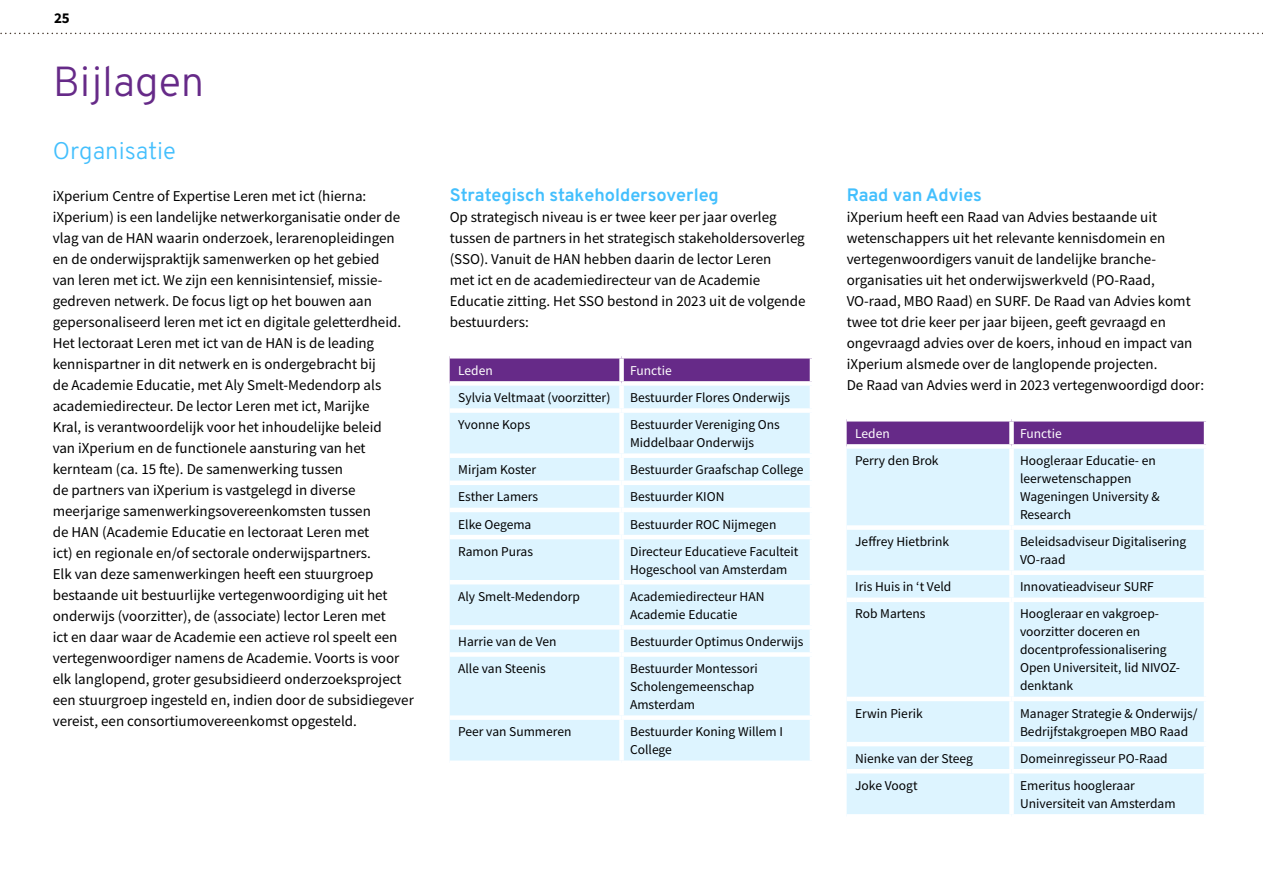
<style>
.page{position:relative;width:1263px;height:893px;background:#fff}
.page>*{position:absolute;margin:0;border:0;box-sizing:border-box;transform-origin:0 0}
.Hfstk_kop{font:300 42px "Overpass";color:#662a88}
.Paragraaf{font:300 24px "Overpass";color:#43bffd}
.Tussenkop{font:700 18px "Overpass";color:#43bffd}
.Normaal{font:15px/21px "Source Sans Pro";color:#000}
.t1{font:700 15px "Source Sans Pro";color:#000}
.Tabel_Plat{font:13.5px/18px "Source Sans Pro";color:#000}
.Tabel_kopje{font:13.5px "Source Sans Pro";color:#fff}
</style>
<div class="page">
<div style="left:450px;top:359px;width:360px;height:22px;background:#662a88"></div>
<div style="left:450px;top:386px;width:360px;height:374px;background:#ddf4ff"></div>
<div style="left:619px;top:386px;width:5px;height:22px;background:#fff"></div>
<div style="left:450px;top:408px;width:172px;height:5px;background:#fff"></div>
<div style="left:622px;top:408px;width:192px;height:5px;background:#fff"></div>
<div style="left:619px;top:413px;width:5px;height:40px;background:#fff"></div>
<div style="left:450px;top:453px;width:172px;height:5px;background:#fff"></div>
<div style="left:622px;top:453px;width:192px;height:5px;background:#fff"></div>
<div style="left:619px;top:458px;width:5px;height:23px;background:#fff"></div>
<hr style="left:450px;top:481px;width:172px;height:4px;background:#fff">
<hr style="left:622px;top:481px;width:192px;height:4px;background:#fff">
<div style="left:619px;top:485px;width:5px;height:23px;background:#fff"></div>
<hr style="left:450px;top:508px;width:172px;height:4px;background:#fff">
<hr style="left:622px;top:508px;width:192px;height:4px;background:#fff">
<div style="left:619px;top:512px;width:5px;height:23px;background:#fff"></div>
<hr style="left:450px;top:535px;width:172px;height:4px;background:#fff">
<hr style="left:622px;top:535px;width:192px;height:4px;background:#fff">
<div style="left:619px;top:539px;width:5px;height:41px;background:#fff"></div>
<hr style="left:450px;top:580px;width:172px;height:4px;background:#fff">
<hr style="left:622px;top:580px;width:192px;height:4px;background:#fff">
<div style="left:619px;top:584px;width:5px;height:41px;background:#fff"></div>
<div style="left:619px;top:630px;width:5px;height:22px;background:#fff"></div>
<div style="left:619px;top:657px;width:5px;height:58px;background:#fff"></div>
<div style="left:619px;top:720px;width:5px;height:40px;background:#fff"></div>
<div style="left:450px;top:625px;width:172px;height:5px;background:#fff"></div>
<div style="left:622px;top:625px;width:192px;height:5px;background:#fff"></div>
<div style="left:450px;top:652px;width:172px;height:5px;background:#fff"></div>
<div style="left:622px;top:652px;width:192px;height:5px;background:#fff"></div>
<div style="left:450px;top:715px;width:172px;height:5px;background:#fff"></div>
<div style="left:622px;top:715px;width:192px;height:5px;background:#fff"></div>
<div style="left:619px;top:358px;width:5px;height:23px;background:#fff"></div>
<div style="left:847px;top:422px;width:357px;height:22px;background:#662a88"></div>
<div style="left:847px;top:449px;width:357px;height:365px;background:#ddf4ff"></div>
<div style="left:1009px;top:421px;width:5px;height:23px;background:#fff"></div>
<div style="left:1009px;top:449px;width:5px;height:76px;background:#fff"></div>
<div style="left:847px;top:525px;width:164px;height:5px;background:#fff"></div>
<div style="left:1011px;top:525px;width:197px;height:5px;background:#fff"></div>
<div style="left:1009px;top:530px;width:5px;height:40px;background:#fff"></div>
<div style="left:847px;top:570px;width:164px;height:5px;background:#fff"></div>
<div style="left:1011px;top:570px;width:197px;height:5px;background:#fff"></div>
<div style="left:1009px;top:575px;width:5px;height:23px;background:#fff"></div>
<hr style="left:847px;top:598px;width:164px;height:4px;background:#fff">
<hr style="left:1011px;top:598px;width:197px;height:4px;background:#fff">
<div style="left:1009px;top:602px;width:5px;height:95px;background:#fff"></div>
<hr style="left:847px;top:697px;width:164px;height:4px;background:#fff">
<hr style="left:1011px;top:697px;width:197px;height:4px;background:#fff">
<div style="left:1009px;top:701px;width:5px;height:41px;background:#fff"></div>
<hr style="left:847px;top:742px;width:164px;height:4px;background:#fff">
<hr style="left:1011px;top:742px;width:197px;height:4px;background:#fff">
<div style="left:1009px;top:746px;width:5px;height:23px;background:#fff"></div>
<hr style="left:847px;top:769px;width:164px;height:4px;background:#fff">
<hr style="left:1011px;top:769px;width:197px;height:4px;background:#fff">
<div style="left:1009px;top:773px;width:5px;height:41px;background:#fff"></div>
<svg style="left:0;top:33px;width:1263px;height:1px"></svg>
<p class="t1" style="left:54px;top:8px;width:17px">25</p>
<p class="Hfstk_kop" style="left:53px;top:56px;width:153px">Bijlagen</p>
<p class="Paragraaf" style="left:53px;top:136px;width:125px">Organisatie</p>
<p class="Normaal" style="left:53px;top:185px;width:363px">iXperium Centre of Expertise Leren met ict (hierna: iXperium) is een landelijke netwerkorganisatie onder de vlag van de HAN waarin onderzoek, lerarenopleidingen en de onderwijspraktijk samenwerken op het gebied<br>van leren met ict. We zijn een kennisintensief, missie&shy;gedreven netwerk. De focus ligt op het bouwen aan gepersonaliseerd leren met ict en digitale geletterdheid.<br>Het lectoraat Leren met ict van de HAN is de leading kennispartner in dit netwerk en is ondergebracht bij<br>de Academie Educatie, met Aly Smelt-Medendorp als academiedirecteur. De lector Leren met ict, Marijke<br>Kral, is verantwoordelijk voor het inhoudelijke beleid<br>van iXperium en de functionele aansturing van het kernteam (ca. 15 fte). De samenwerking tussen<br>de partners van iXperium is vastgelegd in diverse meerjarige samenwerkingsovereenkomsten tussen<br>de HAN (Academie Educatie en lectoraat Leren met<br>ict) en regionale en/of sectorale onderwijspartners.<br>Elk van deze samenwerkingen heeft een stuurgroep bestaande uit bestuurlijke vertegenwoordiging uit het onderwijs (voorzitter), de (associate) lector Leren met<br>ict en daar waar de Academie een actieve rol speelt een vertegenwoordiger namens de Academie. Voorts is voor elk langlopend, groter gesubsidieerd onderzoeksproject een stuurgroep ingesteld en, indien door de subsidiegever vereist, een consortiumovereenkomst opgesteld.</p>
<p class="Tussenkop" style="left:450px;top:184px;width:271px">Strategisch stakeholdersoverleg</p>
<p class="Normaal" style="left:450px;top:206px;width:357px">Op strategisch niveau is er twee keer per jaar overleg tussen de partners in het strategisch stakeholdersoverleg (SSO). Vanuit de HAN hebben daarin de lector Leren<br>met ict en de academiedirecteur van de Academie Educatie zitting. Het SSO bestond in 2023 uit de volgende bestuurders:</p>
<p class="Tabel_kopje" style="left:458px;top:362px;width:36px">Leden</p>
<p class="Tabel_kopje" style="left:630px;top:362px;width:43px">Functie</p>
<p class="Tabel_Plat" style="left:458px;top:388px;width:154px">Sylvia Veltmaat (voorzitter)</p>
<p class="Tabel_Plat" style="left:630px;top:388px;width:161px">Bestuurder Flores Onderwijs</p>
<p class="Tabel_Plat" style="left:458px;top:416px;width:74px">Yvonne Kops</p>
<p class="Tabel_Plat" style="left:630px;top:416px;width:151px">Bestuurder Vereniging Ons<br>Middelbaar Onderwijs</p>
<p class="Tabel_Plat" style="left:458px;top:461px;width:80px">Mirjam Koster</p>
<p class="Tabel_Plat" style="left:630px;top:461px;width:175px">Bestuurder Graafschap College</p>
<p class="Tabel_Plat" style="left:458px;top:488px;width:82px">Esther Lamers</p>
<p class="Tabel_Plat" style="left:630px;top:488px;width:96px">Bestuurder KION</p>
<p class="Tabel_Plat" style="left:458px;top:515px;width:75px">Elke Oegema</p>
<p class="Tabel_Plat" style="left:630px;top:515px;width:148px">Bestuurder ROC Nijmegen</p>
<p class="Tabel_Plat" style="left:458px;top:542px;width:76px">Ramon Puras</p>
<p class="Tabel_Plat" style="left:630px;top:542px;width:170px">Directeur Educatieve Faculteit<br>Hogeschool van Amsterdam</p>
<p class="Tabel_Plat" style="left:458px;top:587px;width:123px">Aly Smelt-Medendorp</p>
<p class="Tabel_Plat" style="left:630px;top:587px;width:136px">Academiedirecteur HAN<br>Academie Educatie</p>
<p class="Tabel_Plat" style="left:458px;top:632px;width:100px">Harrie van de Ven</p>
<p class="Tabel_Plat" style="left:630px;top:632px;width:175px">Bestuurder Optimus Onderwijs</p>
<p class="Tabel_Plat" style="left:458px;top:660px;width:89px">Alle van Steenis</p>
<p class="Tabel_Plat" style="left:630px;top:660px;width:129px">Bestuurder Montessori<br>Scholengemeenschap<br>Amsterdam</p>
<p class="Tabel_Plat" style="left:458px;top:723px;width:115px">Peer van Summeren</p>
<p class="Tabel_Plat" style="left:630px;top:723px;width:154px">Bestuurder Koning Willem I<br>College</p>
<p class="Tussenkop" style="left:847px;top:184px;width:137px">Raad van Advies</p>
<p class="Normaal" style="left:847px;top:206px;width:359px">iXperium heeft een Raad van Advies bestaande uit wetenschappers uit het relevante kennisdomein en vertegenwoordigers vanuit de landelijke branche&shy;organisaties uit het onderwijswerkveld (PO-Raad, VO-raad, MBO Raad) en SURF. De Raad van Advies komt twee tot drie keer per jaar bijeen, geeft gevraagd en ongevraagd advies over de koers, inhoud en impact van iXperium alsmede over de langlopende projecten.<br>De Raad van Advies werd in 2023 vertegenwoordigd door:</p>
<p class="Tabel_kopje" style="left:855px;top:425px;width:36px">Leden</p>
<p class="Tabel_kopje" style="left:1020px;top:425px;width:43px">Functie</p>
<p class="Tabel_Plat" style="left:855px;top:451px;width:85px">Perry den Brok</p>
<p class="Tabel_Plat" style="left:1020px;top:451px;width:141px">Hoogleraar Educatie- en leerwetenschappen<br>Wageningen University &amp;<br>Research</p>
<p class="Tabel_Plat" style="left:855px;top:533px;width:96px">Jeffrey Hietbrink</p>
<p class="Tabel_Plat" style="left:1020px;top:533px;width:168px">Beleidsadviseur Digitalisering<br>VO-raad</p>
<p class="Tabel_Plat" style="left:855px;top:578px;width:98px">Iris Huis in ‘t Veld</p>
<p class="Tabel_Plat" style="left:1020px;top:578px;width:135px">Innovatieadviseur SURF</p>
<p class="Tabel_Plat" style="left:855px;top:605px;width:72px">Rob Martens</p>
<p class="Tabel_Plat" style="left:1020px;top:605px;width:160px">Hoogleraar en vakgroep&shy;voorzitter doceren en docentprofessionalisering<br>Open Universiteit, lid NIVOZ&shy;denktank</p>
<p class="Tabel_Plat" style="left:855px;top:704px;width:69px">Erwin Pierik</p>
<p class="Tabel_Plat" style="left:1020px;top:704px;width:179px">Manager Strategie &amp; Onderwijs/<br>Bedrijfstakgroepen MBO Raad</p>
<p class="Tabel_Plat" style="left:855px;top:749px;width:119px">Nienke van der Steeg</p>
<p class="Tabel_Plat" style="left:1020px;top:749px;width:149px">Domeinregisseur PO-Raad</p>
<p class="Tabel_Plat" style="left:855px;top:776px;width:64px">Joke Voogt</p>
<p class="Tabel_Plat" style="left:1020px;top:776px;width:157px">Emeritus hoogleraar<br>Universiteit van Amsterdam</p>
</div>
